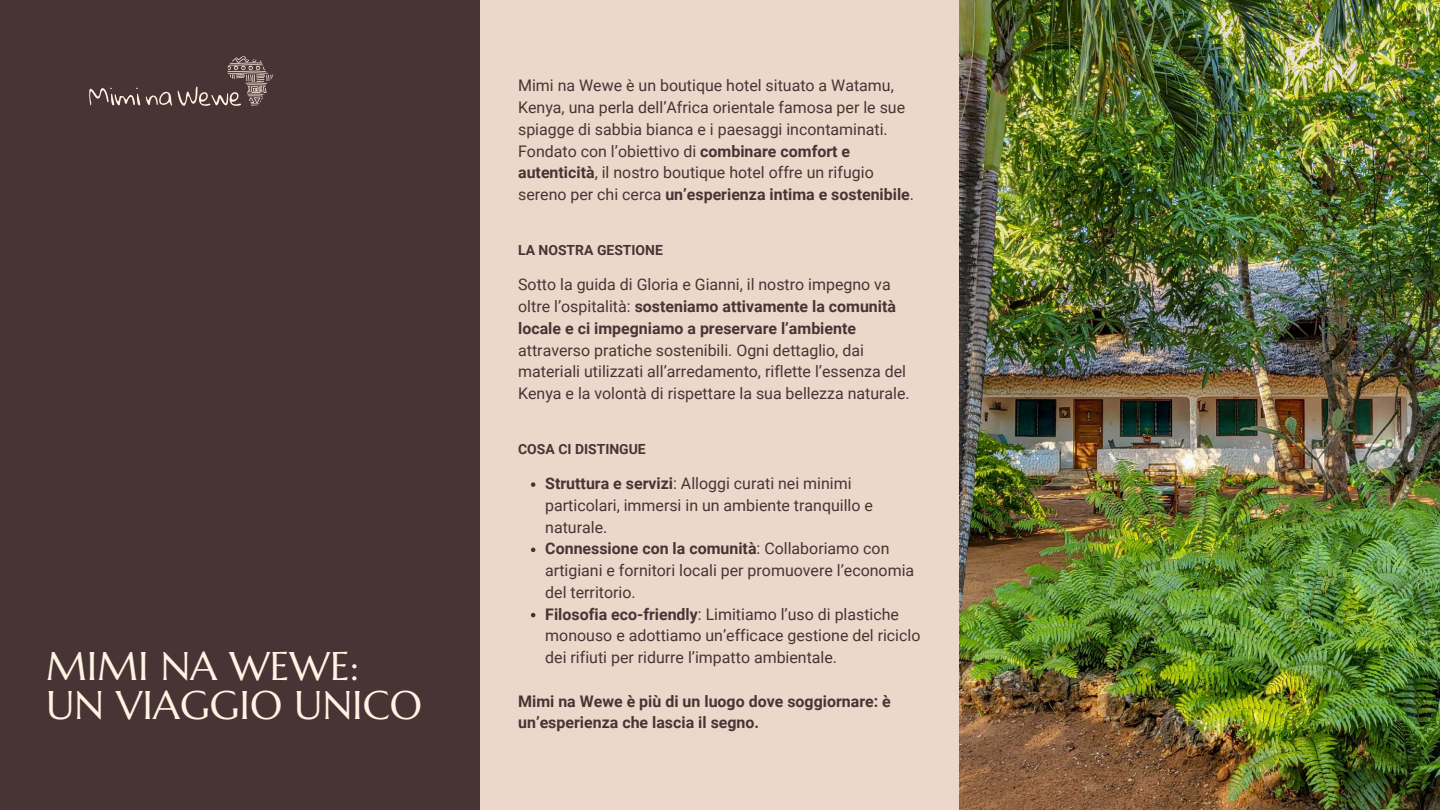
<style>
.page{position:relative;width:1440px;height:810px;background:#edd6ca}
.page>*{position:absolute;margin:0;border:0;box-sizing:border-box;transform-origin:0 0}
.t1{font:40px/39px "Marcellus";color:#fff3e3}
.t2{font:16px/21.8px "Roboto";color:#483435}
.t3{font:700 16px/21.8px "Roboto";color:#483435}
.t4{font:700 14px "Roboto";color:#483435}
.s1{font-weight:700}
.s2{font-weight:400}
</style>
<div class="page">
<div style="left:0;top:0;width:480px;height:810px;background:#483435"></div>
<img style="left:960px;top:0;width:480px;height:810px">
<svg style="left:89px;top:88px;width:51px;height:17px"></svg>
<svg style="left:146px;top:92px;width:26px;height:14px"></svg>
<svg style="left:178px;top:56px;width:96px;height:50px"></svg>
<svg style="left:531px;top:482px;width:4px;height:5px"></svg>
<svg style="left:531px;top:548px;width:4px;height:4px"></svg>
<svg style="left:531px;top:613px;width:4px;height:4px"></svg>
<h1 class="t1" style="left:46px;top:646px;width:378px">MIMI NA WEWE:<br>UN VIAGGIO UNICO</h1>
<p class="t2" style="left:518px;top:75px;width:397px">Mimi na Wewe è un boutique hotel situato a Watamu, Kenya, una perla dell’Africa orientale famosa per le sue spiagge di sabbia bianca e i paesaggi incontaminati.<br>Fondato con l’obiettivo di <span class="s1">combinare comfort e autenticità</span>, il nostro boutique hotel offre un rifugio sereno per chi cerca <span class="s1">un’esperienza intima e sostenibile</span>.</p>
<p class="t4" style="left:518px;top:242px;width:146px">LA NOSTRA GESTIONE</p>
<p class="t3" style="left:518px;top:274px;width:379px"><span class="s2">Sotto la guida di Gloria e Gianni, il nostro impegno va oltre l’ospitalità:</span> sosteniamo attivamente la comunità locale e ci impegniamo a preservare l’ambiente</p>
<p class="t2" style="left:518px;top:339px;width:393px">attraverso pratiche sostenibili. Ogni dettaglio, dai materiali utilizzati all’arredamento, riflette l’essenza del<br>Kenya e la volontà di rispettare la sua bellezza naturale.</p>
<p class="t4" style="left:518px;top:441px;width:129px">COSA CI DISTINGUE</p>
<p class="t2" style="left:545px;top:473px;width:377px"><span class="s1">Struttura e servizi</span>: Alloggi curati nei minimi particolari, immersi in un ambiente tranquillo e naturale.<br><span class="s1">Connessione con la comunità</span>: Collaboriamo con artigiani e fornitori locali per promuovere l’economia del territorio.<br><span class="s1">Filosofia eco-friendly</span>: Limitiamo l’uso di plastiche monouso e adottiamo un’efficace gestione del riciclo dei rifiuti per ridurre l’impatto ambientale.</p>
<p class="t3" style="left:518px;top:690px;width:374px">Mimi na Wewe è più di un luogo dove soggiornare: è un’esperienza che lascia il segno.</p>
</div>
